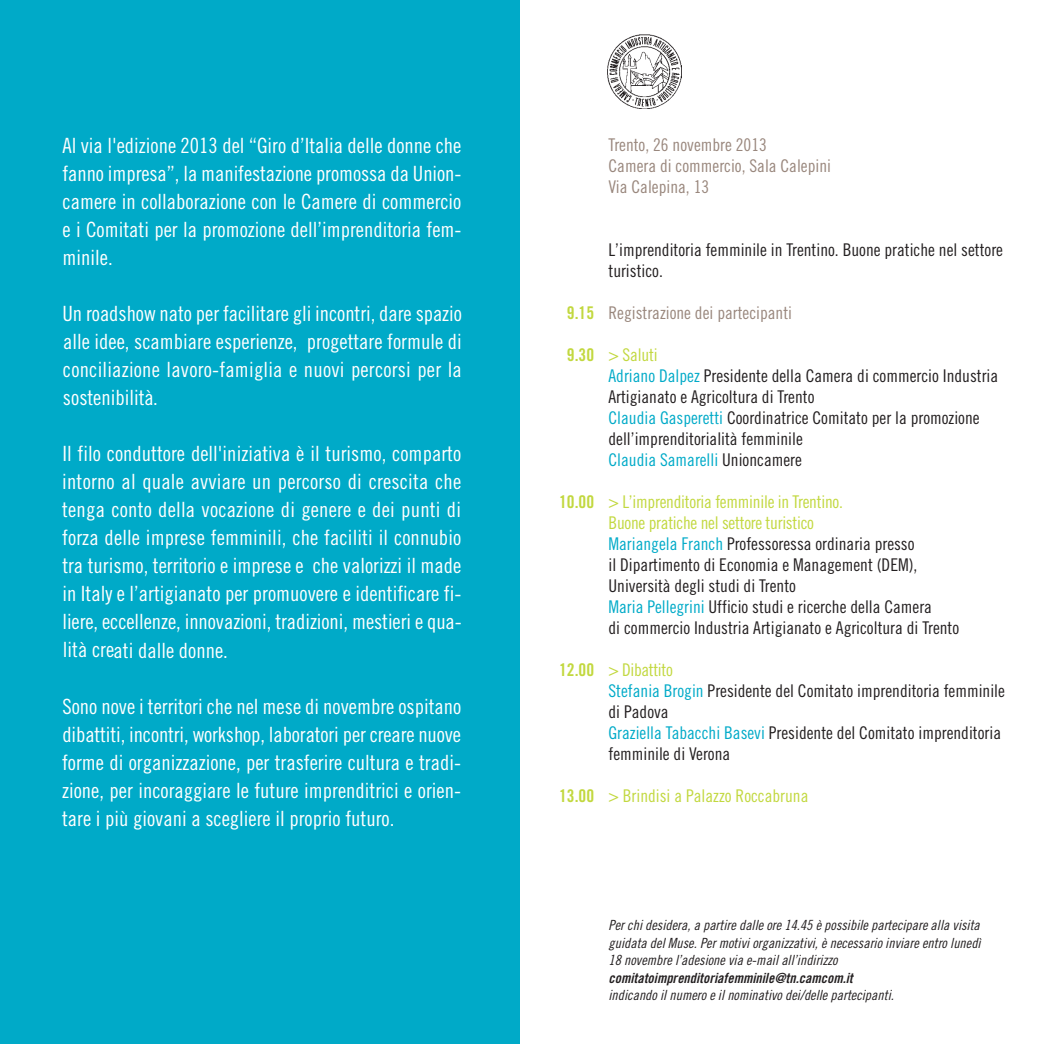
<style>
.page{position:relative;width:1041px;height:1044px;background:#fff}
.page>*{position:absolute;margin:0;border:0;box-sizing:border-box;transform-origin:0 0}
.t1{font:21px/28px "Trade Gothic Cond Eighteen";color:#fff;text-align:justify}
.t2{font:17.5px/21px "Trade Gothic Cond Eighteen";color:#231f20}
.t3{font:17.5px/21px "Trade Gothic Cond Eighteen";color:#99877d}
.t4{font:17.5px "Trade Gothic Cond Eighteen";color:#c2d83f}
.t5{font:17.5px "Trade Gothic Bold Cond Twenty";color:#c2d83f}
.t6{font:14px/17.5px "Trade Gothic Cond Eighteen Obl";color:#231f20;text-align:justify}
.t7{font:14px "Trade Gothic Bold Cond Twenty Obl";letter-spacing:.005em;color:#231f20}
.s1{color:#c2d83f}
.s2{color:#00aac8}
</style>
<div class="page">
<div style="left:0;top:0;width:520px;height:1043px;background:#00aac8"></div>
<img style="left:608px;top:34px;width:74px;height:74px">
<p class="t1" style="left:62px;top:133px;width:401px">Al via l'edizione 2013 del “Giro d’Italia delle donne che fanno impresa”, la manifestazione promossa da Union&shy;camere in collaborazione con le Camere di commercio e i Comitati per la promozione dell’imprenditoria fem&shy;minile.</p>
<p class="t1" style="left:62px;top:301px;width:401px">Un roadshow nato per facilitare gli incontri, dare spazio alle idee, scambiare esperienze, progettare formule di conciliazione lavoro-famiglia e nuovi percorsi per la sostenibilità.</p>
<p class="t1" style="left:62px;top:441px;width:401px">Il filo conduttore dell'iniziativa è il turismo, comparto intorno al quale avviare un percorso di crescita che tenga conto della vocazione di genere e dei punti di forza delle imprese femminili, che faciliti il connubio tra turismo, territorio e imprese e che valorizzi il made in Italy e l’artigianato per promuovere e identificare fi&shy;liere, eccellenze, innovazioni, tradizioni, mestieri e qua&shy;lità creati dalle donne.</p>
<p class="t1" style="left:62px;top:693px;width:401px">Sono nove i territori che nel mese di novembre ospitano dibattiti, incontri, workshop, laboratori per creare nuove forme di organizzazione, per trasferire cultura e tradi&shy;zione, per incoraggiare le future imprenditrici e orien&shy;tare i più giovani a scegliere il proprio futuro.</p>
<p class="t3" style="left:608px;top:135px;width:224px">Trento, 26 novembre 2013<br>Camera di commercio, Sala Calepini<br>Via Calepina, 13</p>
<p class="t5" style="left:567px;top:306px;width:29px">9.15</p>
<p class="t5" style="left:567px;top:348px;width:29px">9.30</p>
<p class="t5" style="left:559px;top:495px;width:36px">10.00</p>
<p class="t5" style="left:559px;top:663px;width:36px">12.00</p>
<p class="t5" style="left:559px;top:789px;width:36px">13.00</p>
<p class="t2" style="left:608px;top:240px;width:396px">L’imprenditoria femminile in Trentino. Buone pratiche nel settore turistico.</p>
<p class="t3" style="left:608px;top:303px;width:185px">Registrazione dei partecipanti</p>
<p class="t2" style="left:608px;top:345px;width:391px"><span class="s1">&gt; Saluti<br></span><span class="s2">Adriano Dalpez</span> Presidente della Camera di commercio Industria Artigianato e Agricoltura di Trento<br><span class="s2">Claudia Gasperetti</span> Coordinatrice Comitato per la promozione dell’imprenditorialità femminile<br><span class="s2">Claudia Samarelli</span> Unioncamere</p>
<p class="t2" style="left:608px;top:492px;width:352px"><span class="s1">&gt; L’imprenditoria femminile in Trentino.<br>Buone pratiche nel settore turistico<br></span><span class="s2">Mariangela Franch</span> Professoressa ordinaria presso<br>il Dipartimento di Economia e Management (DEM), Università degli studi di Trento<br><span class="s2">Maria Pellegrini</span> Ufficio studi e ricerche della Camera<br>di commercio Industria Artigianato e Agricoltura di Trento</p>
<p class="t2" style="left:608px;top:660px;width:398px"><span class="s1">&gt; Dibattito<br></span><span class="s2">Stefania Brogin</span> Presidente del Comitato imprenditoria femminile di Padova<br><span class="s2">Graziella Tabacchi Basevi</span> Presidente del Comitato imprenditoria femminile di Verona</p>
<p class="t4" style="left:608px;top:789px;width:201px">&gt; Brindisi a Palazzo Roccabruna</p>
<p class="t6" style="left:608px;top:917px;width:374px">Per chi desidera, a partire dalle ore 14.45 è possibile partecipare alla visita guidata del Muse. Per motivi organizzativi, è necessario inviare entro lunedì 18 novembre l’adesione via e-mail all’indirizzo</p>
<p class="t7" style="left:608px;top:972px;width:246px">comitatoimprenditoriafemminile@tn.camcom.it</p>
<p class="t6" style="left:608px;top:987px;width:287px">indicando il numero e il nominativo dei/delle partecipanti.</p>
</div>
